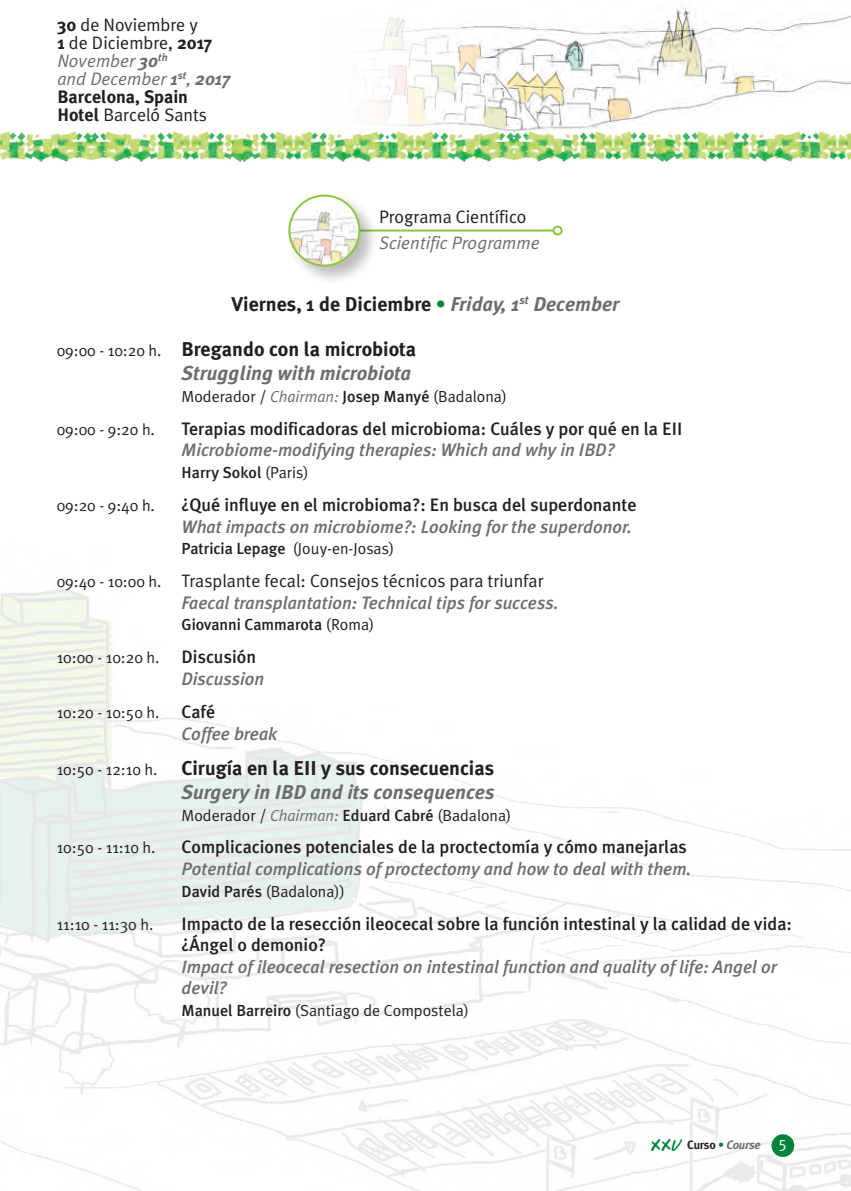
<style>
.page{position:relative;width:851px;height:1191px;background:#fff}
.page>*{position:absolute;margin:0;border:0;box-sizing:border-box;transform-origin:0 0}
.t1{font:700 20px/24px "Meta Plus";color:#231f20;text-align:right}
.t2{font:italic 700 20px/24px "Meta Plus";color:#6c6d70;text-align:right}
.t3{font:italic 500 18px/21.6px "Meta Plus";color:#6c6d70}
.t4{font:500 18px/21.6px "Meta Plus";color:#231f20}
.t5{font:18px/18px "Meta Plus";color:#231f20}
.t6{font:italic 18px "Meta Plus";color:#6c6d70}
.t7{font:16px/33px "Meta Plus";color:#231f20}
.t8{font:500 16px "Meta Plus";color:#231f20}
.t9{font:italic 700 12.2px "Meta Plus";color:#6c6d70}
.s1{font-weight:700}
.s2{font-style:italic;color:#6c6d70}
.s3{font-weight:700;font-style:italic;color:#6c6d70}
.s4{color:#00843d}
.s5{font-weight:400;font-style:normal;font-size:16px;color:#231f20}
.s6{font-style:normal;color:#231f20}
.s7{font-weight:500}
.s8{font-weight:400}
.s9{font-weight:400;font-style:normal;color:#231f20}
.s10{font-weight:500;font-size:18px}
.s11{font-weight:400;font-size:16px}
.s12{font-family:"Brook 23";font-weight:400;font-style:normal;font-size:16px;color:#00843d}
.s13{font-style:normal;color:#00843d}
.s14{font-weight:400;font-style:normal;font-size:16px;color:#fff}
</style>
<div class="page">
<img style="left:0;top:718px;width:850px;height:473px">
<svg style="left:0;top:589px;width:112px;height:156px"></svg>
<svg style="left:0;top:745px;width:359px;height:195px;fill:#e6f2eb"></svg>
<img style="left:358px;top:8px;width:492px;height:123px">
<svg style="left:431px;top:42px;width:150px;height:86px"></svg>
<img style="left:0;top:131px;width:850px;height:30px">
<div style="left:771px;top:1134px;width:23px;height:23px;background:#00843d;border-radius:50%"></div>
<hr style="left:359px;top:229px;width:194px;height:2px;background:#8bc63e">
<div style="left:552px;top:225px;width:10px;height:10px;border:2px solid #8bc63e;border-radius:50%"></div>
<div style="left:286px;top:193px;width:93px;height:93px;background:#231f20;opacity:.3"></div>
<svg style="left:289px;top:195px;width:70px;height:70px"></svg>
<img style="left:289px;top:203px;width:70px;height:62px">
<div style="left:288px;top:194px;width:72px;height:72px;border:2px solid #8bc63e;border-radius:50%"></div>
<p class="t5" style="left:57px;top:15px;width:174px"><span class="s1">30</span> de Noviembre y<br><span class="s1">1</span> de Diciembre, <span class="s1">2017<br></span><span class="s2">November</span> <span class="s3">30</span><sup>th<br></sup><span class="s2">and December</span> <span class="s3">1</span><sup>st</sup><span class="s2">,</span> <span class="s3">2017<br></span><span class="s1">Barcelona, Spain<br>Hotel</span> Barceló Sants</p>
<p class="t5" style="left:379px;top:207px;width:149px">Programa Científico</p>
<p class="t6" style="left:379px;top:232px;width:162px">Scientific Programme</p>
<p class="t1" style="left:231px;top:292px;width:390px">Viernes, 1 de Diciembre <span class="s4">•</span> <span class="s2">Friday, 1</span><sup>st</sup> <span class="s2">December</span></p>
<p class="t2" style="left:57px;top:337px;width:361px"><span class="s5">09:00 - 10:20 h.</span> <span class="s6">Bregando con la microbiota<br></span>Struggling with microbiota</p>
<p class="t7" style="left:181px;top:380px;width:327px">Moderador / <span class="s2">Chairman:</span> <span class="s7">Josep Manyé</span> (Badalona)</p>
<p class="t7" style="left:57px;top:412px;width:100px">09:00 - 9:20 h.</p>
<p class="t4" style="left:181px;top:418px;width:502px">Terapias modificadoras del microbioma: Cuáles y por qué en la EII</p>
<p class="t3" style="left:181px;top:439px;width:434px">Microbiome-modifying therapies: Which and why in IBD?</p>
<p class="t8" style="left:181px;top:463px;width:129px">Harry Sokol <span class="s8">(Paris)</span></p>
<p class="t7" style="left:57px;top:489px;width:100px">09:20 - 9:40 h.</p>
<p class="t4" style="left:181px;top:494px;width:456px">¿Qué influye en el microbioma?: En busca del superdonante</p>
<p class="t3" style="left:181px;top:515px;width:452px">What impacts on microbiome?: Looking for the superdonor.</p>
<p class="t7" style="left:181px;top:532px;width:214px"><span class="s7">Patricia Lepage</span> (Jouy-en-Josas)</p>
<p class="t3" style="left:181px;top:570px;width:378px;text-indent:-125px"><span class="s5">09:40 - 10:00 h.</span> <span class="s9">Trasplante fecal: Consejos técnicos para triunfar<br></span>Faecal transplantation: Technical tips for success.</p>
<p class="t7" style="left:57px;top:608px;width:319px;text-indent:125px"><span class="s7">Giovanni Cammarota</span> (Roma)<br>10:00 - 10:20 h. <span class="s10">Discusión</span></p>
<p class="t3" style="left:181px;top:668px;width:84px">Discussion</p>
<p class="t7" style="left:57px;top:695px;width:160px">10:20 - 10:50 h. <span class="s10">Café</span></p>
<p class="t3" style="left:181px;top:722px;width:97px">Coffee break</p>
<p class="t1" style="left:57px;top:756px;width:439px"><span class="s11">10:50 - 12:10 h.</span> Cirugía en la EII y sus consecuencias<br><span class="s2">Surgery in IBD and its consequences</span></p>
<p class="t7" style="left:181px;top:798px;width:331px">Moderador / <span class="s2">Chairman:</span> <span class="s7">Eduard Cabré</span> (Badalona)</p>
<p class="t7" style="left:57px;top:831px;width:100px">10:50 - 11:10 h.</p>
<p class="t4" style="left:181px;top:836px;width:507px">Complicaciones potenciales de la proctectomía y cómo manejarlas</p>
<p class="t3" style="left:181px;top:858px;width:511px">Potential complications of proctectomy and how to deal with them.</p>
<p class="t7" style="left:181px;top:874px;width:165px"><span class="s7">David Parés</span> (Badalona))</p>
<p class="t7" style="left:57px;top:907px;width:98px">11:10 - 11:30 h.</p>
<p class="t4" style="left:181px;top:912px;width:612px">Impacto de la resección ileocecal sobre la función intestinal y la calidad de vida: ¿Ángel o demonio?</p>
<p class="t3" style="left:181px;top:955px;width:597px">Impact of ileocecal resection on intestinal function and quality of life: Angel or devil?</p>
<p class="t7" style="left:181px;top:993px;width:289px"><span class="s7">Manuel Barreiro</span> (Santiago de Compostela)</p>
<p class="t9" style="left:651px;top:1138px;width:137px"><span class="s12">XXV</span> <span class="s6">Curso</span> <span class="s13">•</span> Course <span class="s14">5</span></p>
</div>
